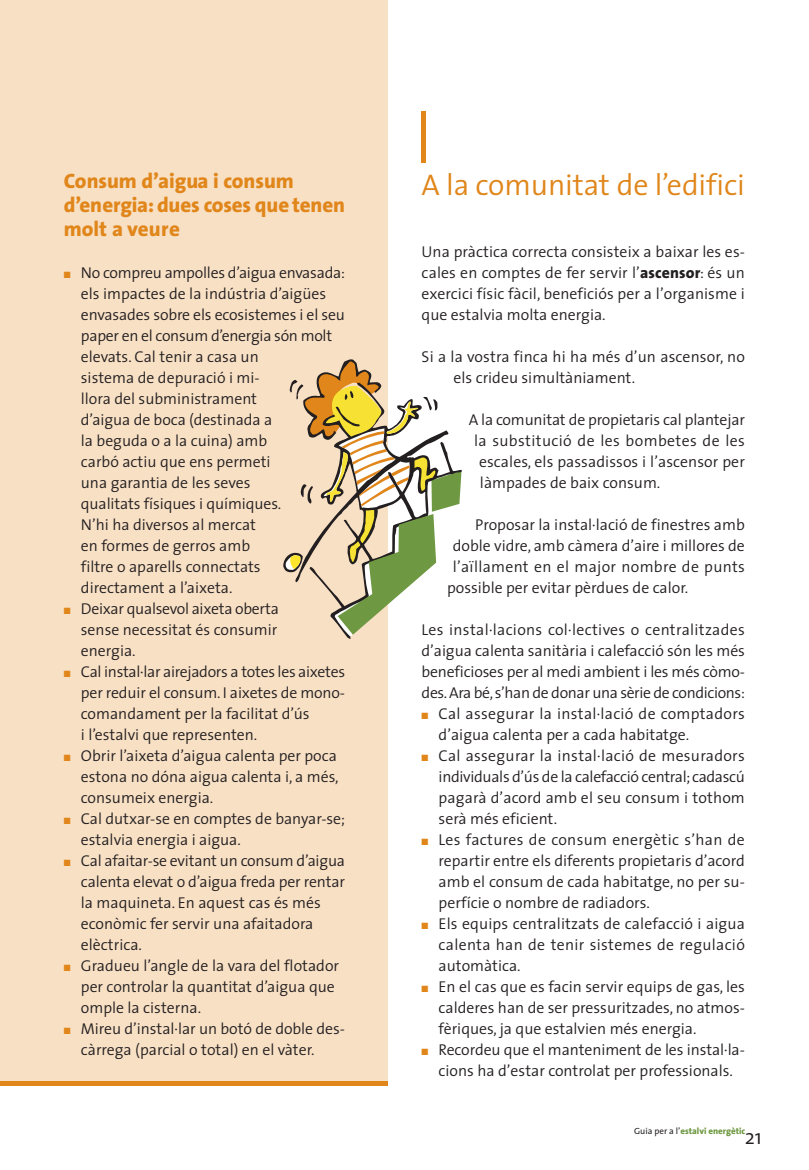
<style>
.page{position:relative;width:809px;height:1170px;background:#fff}
.page>*{position:absolute;margin:0;border:0;box-sizing:border-box;transform-origin:0 0}
.t1{font:300 30px "The Sans";letter-spacing:-.005em;color:#e0861a}
.t2{font:800 21px/24px "The Sans";letter-spacing:-.005em;color:#e0861a}
.t3{font:300 21px "The Sans";color:#231f20}
.t4{font:300 15.75px/21px "The Sans";color:#231f20;text-align:justify}
.t5{font:300 15.75px/21px "The Sans";letter-spacing:.02em;color:#231f20}
.t6{font:300 15.75px "The Sans";letter-spacing:.025em;color:#231f20}
.t7{font:800 9px "The Sans";color:#6e9841}
.s1{color:#e0861a}
.s2{font-weight:800}
.s3{font-weight:400;color:#231f20}
</style>
<div class="page">
<div style="left:0;top:1px;width:387px;height:1084px;background:#f8e0c5"></div>
<div style="left:421px;top:111px;width:5px;height:51px;background:#e0861a"></div>
<hr style="left:0;top:1081px;width:387px;height:4px;background:#e0861a">
<svg style="left:283px;top:358px;width:178px;height:279px"></svg>
<h2 class="t2" style="left:64px;top:171px;width:283px">Consum d’aigua i consum d’energia: dues coses que tenen molt a veure</h2>
<p class="t4" style="left:81px;top:264px;width:266px;text-align:left;text-indent:-17px"><span class="s1">■</span> No compreu ampolles d’aigua envasada: els impactes de la indústria d’aigües envasades sobre els ecosistemes i el seu paper en el consum d’energia són molt elevats. Cal tenir a casa un<br>sistema de depuració i mi-<br>llora del subministrament<br>d’aigua de boca (destinada a<br>la beguda o a la cuina) amb<br>carbó actiu que ens permeti<br>una garantia de les seves<br>qualitats físiques i químiques.<br>N’hi ha diversos al mercat<br>en formes de gerros amb<br>filtre o aparells connectats directament a l’aixeta.</p>
<p class="t4" style="left:81px;top:600px;width:200px;text-indent:-17px"><span class="s1">■</span> Deixar qualsevol aixeta oberta sense necessitat és consumir energia.</p>
<p class="t4" style="left:81px;top:663px;width:266px;text-align:left;text-indent:-17px"><span class="s1">■</span> Cal instal·lar airejadors a totes les aixetes per reduir el consum. I aixetes de mono&shy;comandament per la facilitat d’ús<br>i l’estalvi que representen.</p>
<p class="t4" style="left:81px;top:747px;width:259px;text-indent:-17px"><span class="s1">■</span> Obrir l’aixeta d’aigua calenta per poca estona no dóna aigua calenta i, a més, consumeix energia.</p>
<p class="t4" style="left:81px;top:810px;width:266px;text-indent:-17px"><span class="s1">■</span> Cal dutxar-se en comptes de banyar-se; estalvia energia i aigua.</p>
<p class="t4" style="left:81px;top:852px;width:266px;text-align:left;text-indent:-17px"><span class="s1">■</span> Cal afaitar-se evitant un consum d’aigua calenta elevat o d’aigua freda per rentar la maquineta. En aquest cas és més econòmic fer servir una afaitadora elèctrica.</p>
<p class="t4" style="left:81px;top:957px;width:260px;text-align:left;text-indent:-17px"><span class="s1">■</span> Gradueu l’angle de la vara del flotador per controlar la quantitat d’aigua que omple la cisterna.</p>
<p class="t4" style="left:81px;top:1020px;width:266px;text-indent:-17px"><span class="s1">■</span> Mireu d’instal·lar un botó de doble des&shy;càrrega (parcial o total) en el vàter.</p>
<h1 class="t1" style="left:421px;top:174px;width:325px">A la comunitat de l’edifici</h1>
<p class="t4" style="left:421px;top:243px;width:325px">Una pràctica correcta consisteix a baixar les es&shy;cales en comptes de fer servir l’<span class="s2">ascensor</span>: és un exercici físic fàcil, beneficiós per a l’organisme i que estalvia molta energia.</p>
<p class="t4" style="left:453px;top:348px;width:293px;text-indent:-32px">Si a la vostra finca hi ha més d’un ascensor, no els crideu simultàniament.</p>
<p class="t4" style="left:468px;top:411px;width:278px">A la comunitat de propietaris cal plantejar</p>
<p class="t6" style="left:474px;top:435px;width:272px">la substitució de les bombetes de les</p>
<p class="t4" style="left:479px;top:453px;width:267px">escales, els passadissos i l’ascensor per</p>
<p class="t4" style="left:480px;top:474px;width:182px">làmpades de baix consum.</p>
<p class="t4" style="left:475px;top:516px;width:271px">Proposar la instal·lació de finestres amb</p>
<p class="t4" style="left:453px;top:537px;width:293px">doble vidre, amb càmera d’aire i millores de</p>
<p class="t5" style="left:453px;top:558px;width:293px">l’aïllament en el major nombre de punts</p>
<p class="t4" style="left:447px;top:579px;width:243px">possible per evitar pèrdues de calor.</p>
<p class="t4" style="left:421px;top:621px;width:325px">Les instal·lacions col·lectives o centralitzades d’aigua calenta sanitària i calefacció són les més beneficioses per al medi ambient i les més còmo&shy;des. Ara bé, s’han de donar una sèrie de condicions:</p>
<p class="t5" style="left:438px;top:705px;width:308px;text-indent:-17px"><span class="s1">■</span> Cal assegurar la instal·lació de comptadors d’aigua calenta per a cada habitatge.</p>
<p class="t4" style="left:438px;top:747px;width:308px;text-indent:-17px"><span class="s1">■</span> Cal assegurar la instal·lació de mesuradors individuals d’ús de la calefacció central; cadascú pagarà d’acord amb el seu consum i tothom serà més eficient.</p>
<p class="t4" style="left:438px;top:831px;width:308px;text-indent:-17px"><span class="s1">■</span> Les factures de consum energètic s’han de repartir entre els diferents propietaris d’acord amb el consum de cada habitatge, no per su&shy;perfície o nombre de radiadors.</p>
<p class="t4" style="left:438px;top:915px;width:308px;text-indent:-17px"><span class="s1">■</span> Els equips centralitzats de calefacció i aigua calenta han de tenir sistemes de regulació automàtica.</p>
<p class="t4" style="left:438px;top:978px;width:308px;text-indent:-17px"><span class="s1">■</span> En el cas que es facin servir equips de gas, les calderes han de ser pressuritzades, no atmos&shy;fèriques, ja que estalvien més energia.</p>
<p class="t4" style="left:421px;top:1041px;width:325px;text-align:center"><span class="s1">■</span> Recordeu que el manteniment de les instal·la&shy;cions ha d’estar controlat per professionals.</p>
<p class="t7" style="left:634px;top:1128px;width:113px"><span class="s3">Guia per a l’</span>estalvi energètic</p>
<h2 class="t3" style="left:744px;top:1129px;width:19px">21</h2>
</div>
